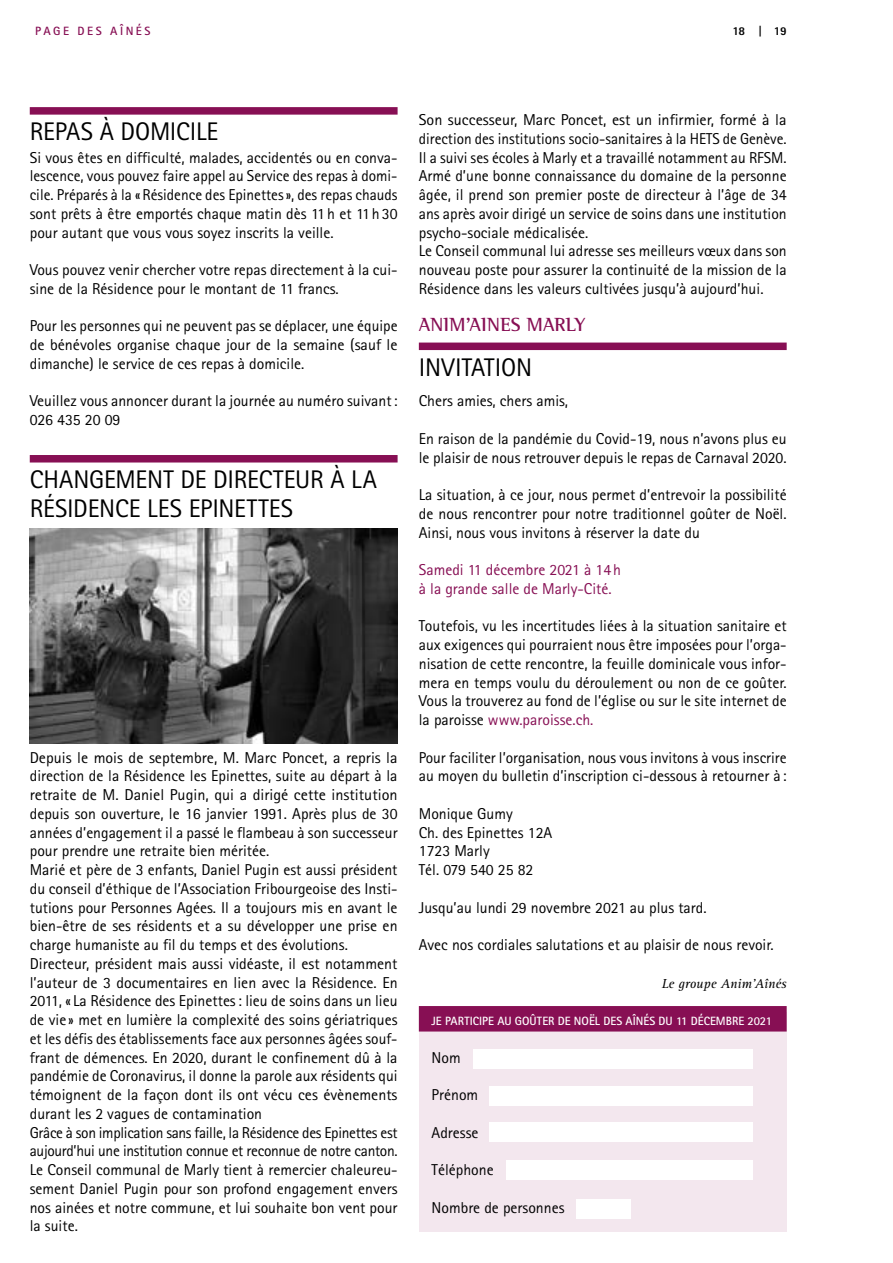
<style>
.page{position:relative;width:893px;height:1263px;background:#fff}
.page>*{position:absolute;margin:0;border:0;box-sizing:border-box;transform-origin:0 0}
.t1{font:25.5px/28.5px "Rotis Sans Serif";letter-spacing:-.01em;color:#000}
.t2{font:700 19.5px "Rotis Semi Serif";color:#870f54}
.t3{font:15.75px/18.8px "Rotis Sans Serif";color:#000}
.t4{font:15.75px/18.8px "Rotis Sans Serif";color:#870f54}
.t5{font:italic 13.5px "Rotis Serif";color:#000}
.t6{font:700 12px "Rotis Sans Serif";color:#fff}
.t7{font:700 12px "Rotis Sans Serif";letter-spacing:.21em;color:#870f54}
.t8{font:800 12px "Rotis Sans Serif";color:#000}
.s1{color:#870f54}
</style>
<div class="page">
<div style="left:30px;top:107px;width:368px;height:8px;background:#870f54"></div>
<div style="left:419px;top:343px;width:368px;height:7px;background:#870f54"></div>
<div style="left:419px;top:1012px;width:368px;height:219px;background:#f3e7ee"></div>
<div style="left:419px;top:1006px;width:368px;height:25px;background:#870f54"></div>
<div style="left:473px;top:1049px;width:280px;height:19px;background:#fff"></div>
<div style="left:489px;top:1086px;width:264px;height:19px;background:#fff"></div>
<div style="left:489px;top:1122px;width:264px;height:20px;background:#fff"></div>
<div style="left:506px;top:1161px;width:247px;height:19px;background:#fff"></div>
<div style="left:576px;top:1199px;width:55px;height:19px;background:#fff"></div>
<div style="left:30px;top:455px;width:368px;height:7px;background:#870f54"></div>
<img style="left:30px;top:529px;width:367px;height:215px">
<p class="t7" style="left:35px;top:23px;width:117px">PAGE DES AÎNÉS</p>
<p class="t8" style="left:732px;top:23px;width:56px">18 | 19</p>
<h1 class="t1" style="left:30px;top:117px;width:190px">REPAS À DOMICILE</h1>
<p class="t3" style="left:30px;top:148px;width:369px;text-align:justify">Si vous êtes en difficulté, malades, accidentés ou en conva&shy;lescence, vous pouvez faire appel au Service des repas à domi&shy;cile. Préparés à la «Résidence des Epinettes», des repas chauds sont prêts à être emportés chaque matin dès 11h et 11h30 pour autant que vous vous soyez inscrits la veille.</p>
<p class="t3" style="left:30px;top:260px;width:369px">Vous pouvez venir chercher votre repas directement à la cui&shy;sine de la Résidence pour le montant de 11 francs.</p>
<p class="t3" style="left:30px;top:316px;width:369px;text-align:justify">Pour les personnes qui ne peuvent pas se déplacer, une équipe de bénévoles organise chaque jour de la semaine (sauf le dimanche) le service de ces repas à domicile.</p>
<p class="t3" style="left:30px;top:391px;width:369px">Veuillez vous annoncer durant la journée au numéro suivant:<br>026 435 20 09</p>
<h1 class="t1" style="left:30px;top:465px;width:349px">CHANGEMENT DE DIRECTEUR À LA<br>RÉSIDENCE LES EPINETTES</h1>
<p class="t3" style="left:30px;top:748px;width:369px">Depuis le mois de septembre, M. Marc Poncet, a repris la direction de la Résidence les Epinettes, suite au départ à la retraite de M. Daniel Pugin, qui a dirigé cette institution depuis son ouverture, le 16 janvier 1991. Après plus de 30 années d’engagement il a passé le flambeau à son successeur pour prendre une retraite bien méritée.<br>Marié et père de 3 enfants, Daniel Pugin est aussi président du conseil d’éthique de l’Association Fribourgeoise des Insti&shy;tutions pour Personnes Agées. Il a toujours mis en avant le bien-être de ses résidents et a su développer une prise en charge humaniste au fil du temps et des évolutions.<br>Directeur, président mais aussi vidéaste, il est notamment l’auteur de 3 documentaires en lien avec la Résidence. En 2011, « La Résidence des Epinettes: lieu de soins dans un lieu de vie » met en lumière la complexité des soins gériatriques et les défis des établissements face aux personnes âgées souf&shy;frant de démences. En 2020, durant le confinement dû à la pandémie de Coronavirus, il donne la parole aux résidents qui témoignent de la façon dont ils ont vécu ces évènements durant les 2 vagues de contamination<br>Grâce à son implication sans faille, la Résidence des Epinettes est aujourd’hui une institution connue et reconnue de notre canton.<br>Le Conseil communal de Marly tient à remercier chaleureu&shy;sement Daniel Pugin pour son profond engagement envers nos ainées et notre commune, et lui souhaite bon vent pour la suite.</p>
<p class="t3" style="left:419px;top:110px;width:369px">Son successeur, Marc Poncet, est un infirmier, formé à la direction des institutions socio-sanitaires à la HETS de Genève.<br>Il a suivi ses écoles à Marly et a travaillé notamment au RFSM.<br>Armé d’une bonne connaissance du domaine de la personne âgée, il prend son premier poste de directeur à l’âge de 34 ans après avoir dirigé un service de soins dans une institution psycho-sociale médicalisée.<br>Le Conseil communal lui adresse ses meilleurs vœux dans son nouveau poste pour assurer la continuité de la mission de la Résidence dans les valeurs cultivées jusqu’à aujourd’hui.</p>
<p class="t2" style="left:419px;top:313px;width:168px">ANIM’AINES MARLY</p>
<h1 class="t1" style="left:419px;top:352px;width:115px">INVITATION</h1>
<p class="t3" style="left:419px;top:391px;width:151px">Chers amies, chers amis,</p>
<p class="t3" style="left:419px;top:429px;width:369px">En raison de la pandémie du Covid-19, nous n’avons plus eu le plaisir de nous retrouver depuis le repas de Carnaval 2020.</p>
<p class="t3" style="left:419px;top:485px;width:369px;text-align:justify">La situation, à ce jour, nous permet d’entrevoir la possibilité de nous rencontrer pour notre traditionnel goûter de Noël.<br>Ainsi, nous vous invitons à réserver la date du</p>
<p class="t4" style="left:419px;top:560px;width:204px">Samedi 11 décembre 2021 à 14h à la grande salle de Marly-Cité.</p>
<p class="t3" style="left:419px;top:616px;width:369px;text-align:justify">Toutefois, vu les incertitudes liées à la situation sanitaire et aux exigences qui pourraient nous être imposées pour l’orga&shy;nisation de cette rencontre, la feuille dominicale vous infor&shy;mera en temps voulu du déroulement ou non de ce goûter.<br>Vous la trouverez au fond de l’église ou sur le site internet de la paroisse <span class="s1">www.paroisse.ch.</span></p>
<p class="t3" style="left:419px;top:748px;width:369px">Pour faciliter l’organisation, nous vous invitons à vous inscrire au moyen du bulletin d’inscription ci-dessous à retourner à :</p>
<p class="t3" style="left:419px;top:804px;width:135px">Monique Gumy<br>Ch. des Epinettes 12A<br>1723 Marly<br>Tél. 079 540 25 82</p>
<p class="t3" style="left:419px;top:898px;width:289px">Jusqu’au lundi 29 novembre 2021 au plus tard.</p>
<p class="t3" style="left:419px;top:935px;width:356px">Avec nos cordiales salutations et au plaisir de nous revoir.</p>
<p class="t5" style="left:662px;top:976px;width:126px">Le groupe Anim’Aînés</p>
<p class="t6" style="left:432px;top:1013px;width:342px">JE PARTICIPE AU GOÛTER DE NOËL DES AÎNÉS DU 11 DÉCEMBRE 2021</p>
<p class="t3" style="left:432px;top:1048px;width:31px">Nom</p>
<p class="t3" style="left:432px;top:1085px;width:48px">Prénom</p>
<p class="t3" style="left:432px;top:1123px;width:48px">Adresse</p>
<p class="t3" style="left:432px;top:1160px;width:64px">Téléphone</p>
<p class="t3" style="left:432px;top:1198px;width:134px">Nombre de personnes</p>
</div>
